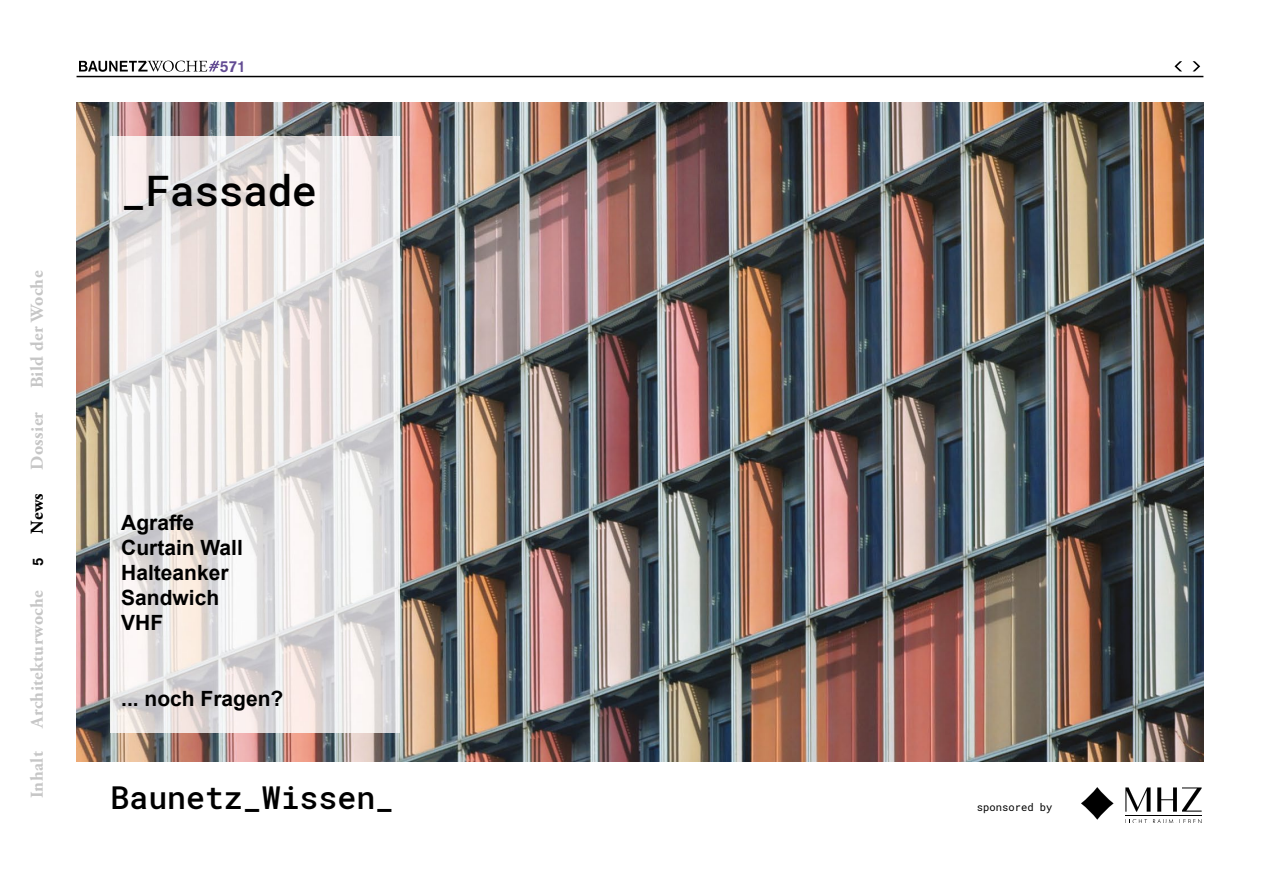
<style>
.page{position:relative;width:1263px;height:893px;background:#fff}
.page>*{position:absolute;margin:0;border:0;box-sizing:border-box;transform-origin:0 0}
.t1{font:500 42px "Roboto Mono";letter-spacing:-.02em;color:#000}
.t2{font:500 31.5px "Roboto Mono";color:#000}
.t3{font:700 21px/25.2px "Arial";color:#000}
.t4{font:700 18px "Adobe Garamond Pro";letter-spacing:.02em;color:#c6c6c6}
.t5{font:700 18px "Adobe Garamond Pro";color:#000}
.t6{font:500 15.75px "Akzidenz Grotesk BQ";color:#624b93}
.t7{font:500 15px "Akzidenz Grotesk BQ";color:#000}
.t8{font:10.5px "Roboto Mono";color:#000}
</style>
<div class="page">
<hr style="left:77px;top:76px;width:1126px;height:1px;background:#000">
<svg style="left:1192px;top:61px;width:8px;height:10px"></svg>
<svg style="left:1174px;top:61px;width:8px;height:10px"></svg>
<img style="left:77px;top:102px;width:1126px;height:659px">
<img style="left:111px;top:136px;width:289px;height:597px">
<hr style="left:1125px;top:815px;width:76px;height:1px;background:#000">
<svg style="left:1125px;top:787px;width:25px;height:25px"></svg>
<svg style="left:1157px;top:787px;width:44px;height:25px"></svg>
<svg style="left:1081px;top:787px;width:32px;height:33px"></svg>
<svg style="left:1125px;top:819px;width:22px;height:4px"></svg>
<svg style="left:1153px;top:819px;width:20px;height:4px"></svg>
<svg style="left:1179px;top:819px;width:22px;height:4px"></svg>
<svg style="left:79px;top:61px;width:140px;height:11px"></svg>
<p class="t4" style="left:27px;top:388px;width:119px;rotate:-90deg">Bild der Woche</p>
<p class="t4" style="left:27px;top:470px;width:59px;rotate:-90deg">Dossier</p>
<p class="t5" style="left:27px;top:534px;width:42px;rotate:-90deg">News</p>
<p class="t7" style="left:29px;top:566px;width:10px;rotate:-90deg">5</p>
<p class="t4" style="left:27px;top:728px;width:139px;rotate:-90deg">Architekturwoche</p>
<p class="t4" style="left:27px;top:798px;width:49px;rotate:-90deg">Inhalt</p>
<p class="t6" style="left:220px;top:56px;width:28px">571</p>
<h1 class="t1" style="left:121px;top:161px;width:197px">_Fassade</h1>
<p class="t3" style="left:121px;top:510px;width:123px">Agraffe<br>Curtain Wall<br>Halteanker<br>Sandwich<br>VHF</p>
<p class="t3" style="left:121px;top:686px;width:164px">... noch Fragen?</p>
<h2 class="t2" style="left:111px;top:776px;width:285px">Baunetz_Wissen_</h2>
<p class="t8" style="left:977px;top:800px;width:77px">sponsored by</p>
</div>
